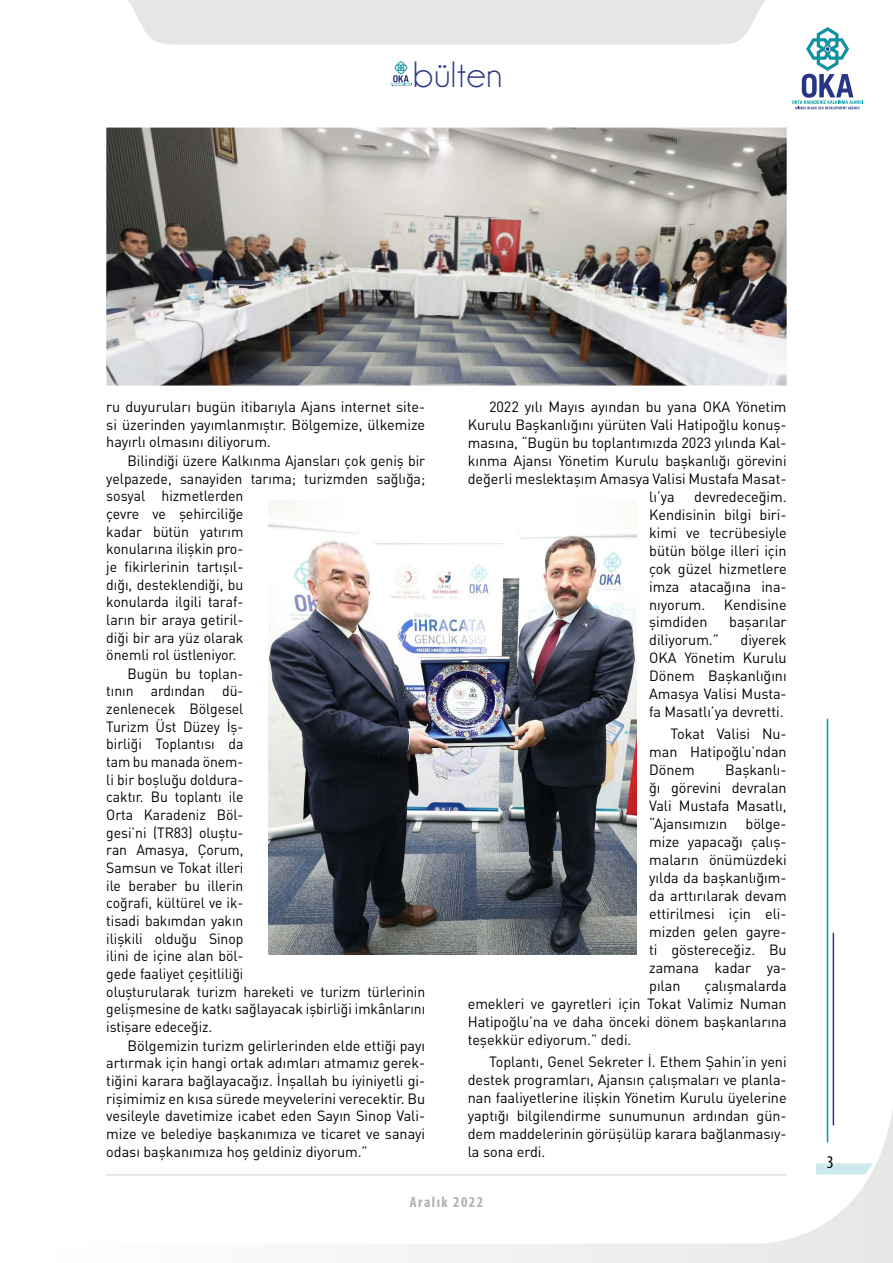
<style>
.page{position:relative;width:893px;height:1263px;background:#fff}
.page>*{position:absolute;margin:0;border:0;box-sizing:border-box;transform-origin:0 0}
.t1{font:36.9px "Champagne&Limousines";letter-spacing:.02em;color:#283583}
.t2{font:condensed 18px "Myriad Pro";color:#000}
.t3{font:700 condensed 15px "Myriad Pro";letter-spacing:.1em;color:#b3b2b2}
.t4{font:14.7px/18px "DIN Pro";letter-spacing:-.005em;color:#000;text-align:justify}
.t5{font:14.7px "DIN Pro";letter-spacing:-.005em;color:#000;scale:.95 1}
.t6{font:14.7px "DIN Pro";letter-spacing:-.005em;color:#000;scale:.96 1}
</style>
<div class="page">
<svg style="left:106px;top:1053px;width:787px;height:210px"></svg>
<svg style="left:816px;top:1163px;width:57px;height:11px"></svg>
<hr style="left:827px;top:719px;width:1px;height:423px;background:#009aa3">
<hr style="left:833px;top:933px;width:1px;height:192px;background:#283583">
<hr style="left:106px;top:1174px;width:681px;height:1px;background:#000">
<svg style="left:128px;top:0;width:735px;height:109px"></svg>
<img style="left:106px;top:128px;width:681px;height:258px">
<img style="left:269px;top:501px;width:367px;height:454px">
<h1 class="t1" style="left:413px;top:56px;width:91px">bülten</h1>
<p class="t4" style="left:106px;top:397px;width:320px">ru duyuruları bugün itibarıyla Ajans internet site&shy;si üzerinden yayımlanmıştır. Bölgemize, ülkemize hayırlı olmasını diliyorum.</p>
<p class="t6" style="left:128px;top:451px;width:312px">Bilindiği üzere Kalkınma Ajansları çok geniş bir</p>
<p class="t6" style="left:106px;top:469px;width:334px">yelpazede, sanayiden tarıma; turizmden sağlığa;</p>
<p class="t6" style="left:106px;top:487px;width:144px">sosyal hizmetlerden</p>
<p class="t6" style="left:106px;top:504px;width:144px">çevre ve şehirciliğe</p>
<p class="t6" style="left:106px;top:522px;width:144px">kadar bütün yatırım</p>
<p class="t6" style="left:106px;top:540px;width:144px">konularına ilişkin pro-</p>
<p class="t6" style="left:106px;top:557px;width:144px">je fikirlerinin tartışıl-</p>
<p class="t6" style="left:106px;top:575px;width:144px">dığı, desteklendiği, bu</p>
<p class="t6" style="left:106px;top:593px;width:144px">konularda ilgili taraf-</p>
<p class="t6" style="left:106px;top:610px;width:144px">ların bir araya getiril-</p>
<p class="t6" style="left:106px;top:628px;width:144px">diği bir ara yüz olarak</p>
<p class="t6" style="left:106px;top:646px;width:137px">önemli rol üstleniyor.</p>
<p class="t5" style="left:128px;top:664px;width:123px">Bugün bu toplan-</p>
<p class="t5" style="left:106px;top:682px;width:146px">tının ardından dü-</p>
<p class="t5" style="left:106px;top:699px;width:146px">zenlenecek Bölgesel</p>
<p class="t5" style="left:106px;top:717px;width:146px">Turizm Üst Düzey İş-</p>
<p class="t5" style="left:106px;top:735px;width:146px">birliği Toplantısı da</p>
<p class="t5" style="left:106px;top:752px;width:146px">tam bu manada önem-</p>
<p class="t5" style="left:106px;top:770px;width:146px">li bir boşluğu doldura-</p>
<p class="t5" style="left:106px;top:788px;width:146px">caktır. Bu toplantı ile</p>
<p class="t5" style="left:106px;top:805px;width:146px">Orta Karadeniz Böl-</p>
<p class="t5" style="left:106px;top:823px;width:146px">gesi’ni (TR83) oluştu-</p>
<p class="t5" style="left:106px;top:841px;width:146px">ran Amasya, Çorum,</p>
<p class="t5" style="left:106px;top:858px;width:146px">Samsun ve Tokat illeri</p>
<p class="t5" style="left:106px;top:876px;width:146px">ile beraber bu illerin</p>
<p class="t5" style="left:106px;top:894px;width:146px">coğrafi, kültürel ve ik-</p>
<p class="t5" style="left:106px;top:911px;width:146px">tisadi bakımdan yakın</p>
<p class="t5" style="left:106px;top:929px;width:146px">ilişkili olduğu Sinop</p>
<p class="t5" style="left:106px;top:947px;width:146px">ilini de içine alan böl-</p>
<p class="t5" style="left:106px;top:964px;width:146px">gede faaliyet çeşitliliği</p>
<p class="t5" style="left:106px;top:982px;width:337px">oluşturularak turizm hareketi ve turizm türlerinin</p>
<p class="t5" style="left:106px;top:1000px;width:337px">gelişmesine de katkı sağlayacak işbirliği imkânlarını</p>
<p class="t5" style="left:106px;top:1017px;width:113px">istişare edeceğiz.</p>
<p class="t4" style="left:128px;top:1036px;width:299px">Bölgemizin turizm gelirlerinden elde ettiği payı</p>
<p class="t4" style="left:106px;top:1054px;width:320px">artırmak için hangi ortak adımları atmamız gerek-</p>
<p class="t4" style="left:106px;top:1071px;width:320px">tiğini karara bağlayacağız. İ nşallah bu iyiniyetli gi-</p>
<p class="t4" style="left:106px;top:1089px;width:320px">rişimimiz en kısa sürede meyvelerini verecektir. Bu</p>
<p class="t4" style="left:106px;top:1107px;width:320px">vesileyle davetimize icabet eden Sayın Sinop Vali-</p>
<p class="t4" style="left:106px;top:1124px;width:320px">mize ve belediye başkanımıza ve ticaret ve sanayi</p>
<p class="t4" style="left:106px;top:1142px;width:263px">odası başkanımıza hoş geldiniz diyorum.”</p>
<p class="t4" style="left:489px;top:397px;width:299px">2022 yılı Mayıs ayından bu yana OKA Yönetim</p>
<p class="t4" style="left:468px;top:415px;width:320px">Kurulu Başkanlığını yürüten Vali Hatipoğlu konuş-</p>
<p class="t4" style="left:468px;top:433px;width:320px">masına, “Bugün bu toplantımızda 2023 yılında Kal-</p>
<p class="t4" style="left:468px;top:451px;width:320px">kınma Ajansı Yönetim Kurulu başkanlığı görevini</p>
<p class="t4" style="left:468px;top:469px;width:320px">değerli meslektaşım Amasya Valisi Mustafa Masat-</p>
<p class="t4" style="left:649px;top:487px;width:27px">lı’ya</p>
<p class="t4" style="left:649px;top:487px;width:139px;text-indent:45px">devredeceğim.<br>Kendisinin bilgi biri&shy;kimi ve tecrübesiyle bütün bölge illeri için çok güzel hizmetlere imza atacağına ina&shy;nıyorum.</p>
<p class="t4" style="left:724px;top:595px;width:64px">Kendisine</p>
<p class="t4" style="left:649px;top:613px;width:60px">şimdiden</p>
<p class="t4" style="left:729px;top:613px;width:59px">başarılar</p>
<p class="t4" style="left:649px;top:631px;width:71px">diliyorum.”</p>
<p class="t4" style="left:649px;top:631px;width:139px;text-indent:91px">diyerek OKA Yönetim Kurulu Dönem Başkanlığını Amasya Valisi Musta&shy;fa Masatlı’ya devretti.</p>
<p class="t4" style="left:649px;top:725px;width:139px;text-indent:21px">Tokat Valisi Nu&shy;man Hatipoğlu’ndan Dönem</p>
<p class="t4" style="left:649px;top:761px;width:139px;text-indent:76px">Başkanlı&shy;ğı görevini devralan Vali Mustafa Masatlı, “Ajansımızın bölge&shy;mize yapacağı çalış&shy;maların önümüzdeki yılda da başkanlığım&shy;da arttırılarak devam ettirilmesi için eli&shy;mizden gelen gayre&shy;ti göstereceğiz. Bu zamana kadar ya&shy;pılan</p>
<p class="t4" style="left:468px;top:976px;width:320px;text-indent:237px">çalışmalarda emekleri ve gayretleri için Tokat Valimiz Numan Hatipoğlu’na ve daha önceki dönem başkanlarına teşekkür ediyorum.” dedi.</p>
<p class="t4" style="left:468px;top:1052px;width:320px;text-indent:21px">Toplantı, Genel Sekreter İ . Ethem Şahin’in yeni destek programları, Ajansın çalışmaları ve planla&shy;nan faaliyetlerine ilişkin Yönetim Kurulu üyelerine yaptığı bilgilendirme sunumunun ardından gün&shy;dem maddelerinin görüşülüp karara bağlanmasıy&shy;la sona erdi.</p>
<p class="t3" style="left:410px;top:1193px;width:75px">Aralık 2022</p>
<p class="t2" style="left:827px;top:1152px;width:8px">3</p>
</div>
